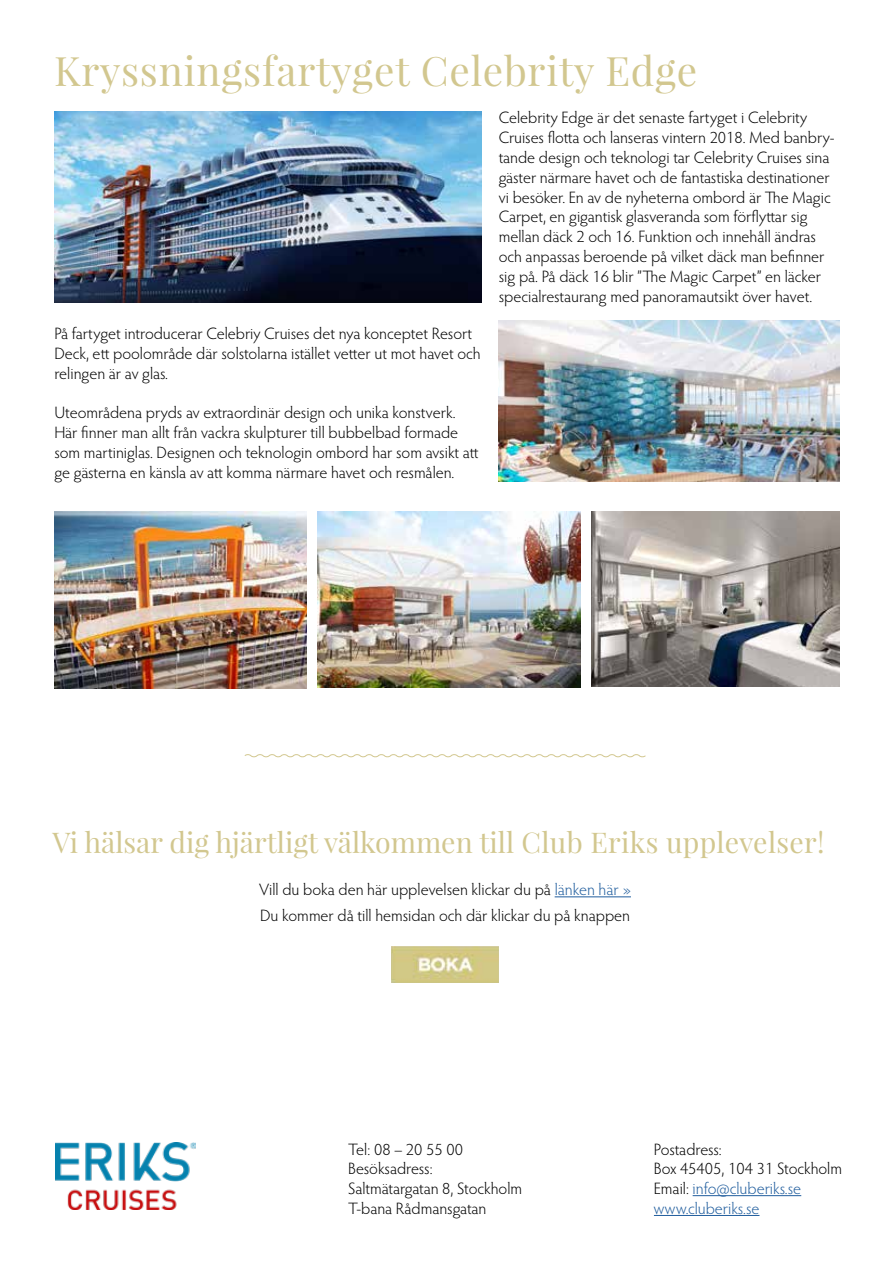
<style>
.page{position:relative;width:893px;height:1263px;background:#fff}
.page>*{position:absolute;margin:0;border:0;box-sizing:border-box;transform-origin:0 0}
.t1{font:40.5px "Playfair Display";letter-spacing:.02em;color:#d2c78f}
.t2{font:28.5px "Playfair Display";color:#d2c78f}
.t3{font:300 16.5px/19.8px "Hypatia Sans Pro";color:#000}
.s1{color:#215e9e}
</style>
<div class="page">
<hr style="left:693px;top:1195px;width:108px;height:1px;background:#215e9e">
<hr style="left:654px;top:1215px;width:105px;height:1px;background:#215e9e">
<img style="left:392px;top:946px;width:106px;height:36px">
<hr style="left:555px;top:896px;width:76px;height:1px;background:#215e9e">
<svg style="left:244px;top:754px;width:402px;height:4px"></svg>
<img style="left:55px;top:1142px;width:141px;height:68px">
<img style="left:591px;top:512px;width:249px;height:174px">
<img style="left:317px;top:512px;width:264px;height:175px">
<img style="left:54px;top:512px;width:253px;height:177px">
<img style="left:54px;top:111px;width:427px;height:192px">
<img style="left:499px;top:321px;width:340px;height:161px">
<h1 class="t1" style="left:54px;top:45px;width:645px">Kryssningsfartyget Celebrity Edge</h1>
<p class="t3" style="left:499px;top:108px;width:337px">Celebrity Edge är det senaste fartyget i Celebrity Cruises flotta och lanseras vintern 2018. Med banbry&shy;tande design och teknologi tar Celebrity Cruises sina gäster närmare havet och de fantastiska destinationer vi besöker. En av de nyheterna ombord är The Magic Carpet, en gigantisk glasveranda som förflyttar sig mellan däck 2 och 16. Funktion och innehåll ändras och anpassas beroende på vilket däck man befinner sig på. På däck 16 blir ”The Magic Carpet” en läcker specialrestaurang med panoramautsikt över havet.</p>
<p class="t3" style="left:54px;top:323px;width:428px">På fartyget introducerar Celebriy Cruises det nya konceptet Resort<br>Deck, ett poolområde där solstolarna istället vetter ut mot havet och relingen är av glas.</p>
<p class="t3" style="left:54px;top:402px;width:426px">Uteområdena pryds av extraordinär design och unika konstverk.<br>Här finner man allt från vackra skulpturer till bubbelbad formade som martiniglas. Designen och teknologin ombord har som avsikt att ge gästerna en känsla av att komma närmare havet och resmålen.</p>
<h2 class="t2" style="left:53px;top:825px;width:773px">Vi hälsar dig hjärtligt välkommen till Club Eriks upplevelser!</h2>
<p class="t3" style="left:259px;top:876px;width:373px;line-height:25.5px">Vill du boka den här upplevelsen klickar du på <span class="s1">länken här »<br></span>Du kommer då till hemsidan och där klickar du på knappen</p>
<p class="t3" style="left:348px;top:1138px;width:176px">Tel: 08 – 20 55 00<br>Besöksadress:<br>Saltmätargatan 8, Stockholm<br>T-bana Rådmansgatan</p>
<p class="t3" style="left:654px;top:1138px;width:190px">Postadress:<br>Box 45405, 104 31 Stockholm<br>Email: <span class="s1">info@cluberiks.se www.cluberiks.se</span></p>
</div>
